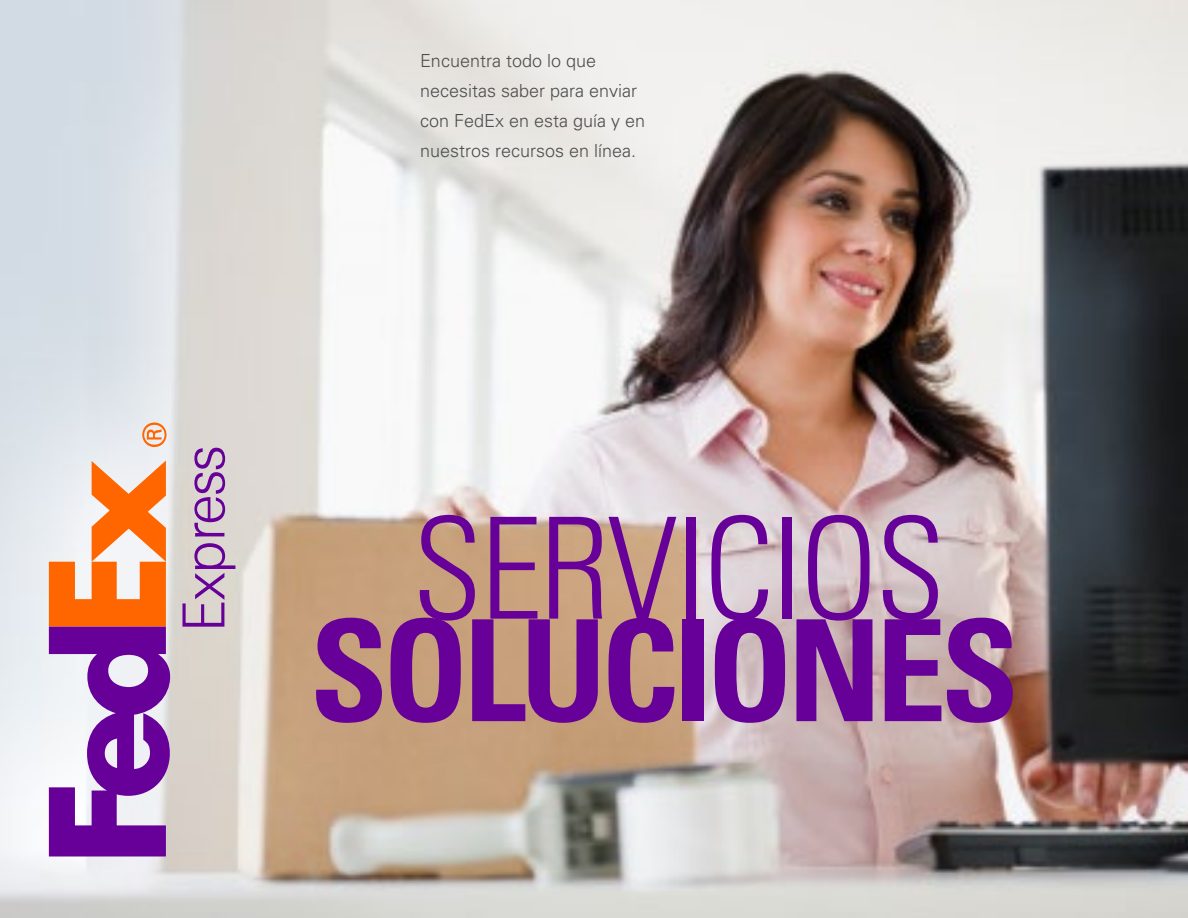
<style>
.page{position:relative;width:1188px;height:918px;background:#fff}
.page>*{position:absolute;margin:0;border:0;box-sizing:border-box;transform-origin:0 0}
.t1{font:700 condensed 141px "Univers";letter-spacing:-.04em;color:#609}
.t2{font:300 condensed 141px "Univers";letter-spacing:-.02em;color:#609}
.t3{font:300 18px/30px "Univers";color:#4d4d4d}
</style>
<div class="page">
<img style="left:0;top:0;width:1188px;height:918px">
<svg style="left:49px;top:461px;width:121px;height:395px"></svg>
<svg style="left:182px;top:543px;width:53px;height:84px;background:#c2a9c2"></svg>
<svg style="left:194px;top:448px;width:31px;height:89px;background:#b38dbd"></svg>
<svg style="left:142px;top:423px;width:25px;height:24px"></svg>
<p class="t3" style="left:420px;top:46px;width:227px">Encuentra todo lo que necesitas saber para enviar con FedEx en esta guía y en nuestros recursos en línea.</p>
<h1 class="t2" style="left:412px;top:484px;width:535px">SERVICIOS</h1>
<h1 class="t1" style="left:310px;top:585px;width:711px">SOLUCIONES</h1>
</div>
